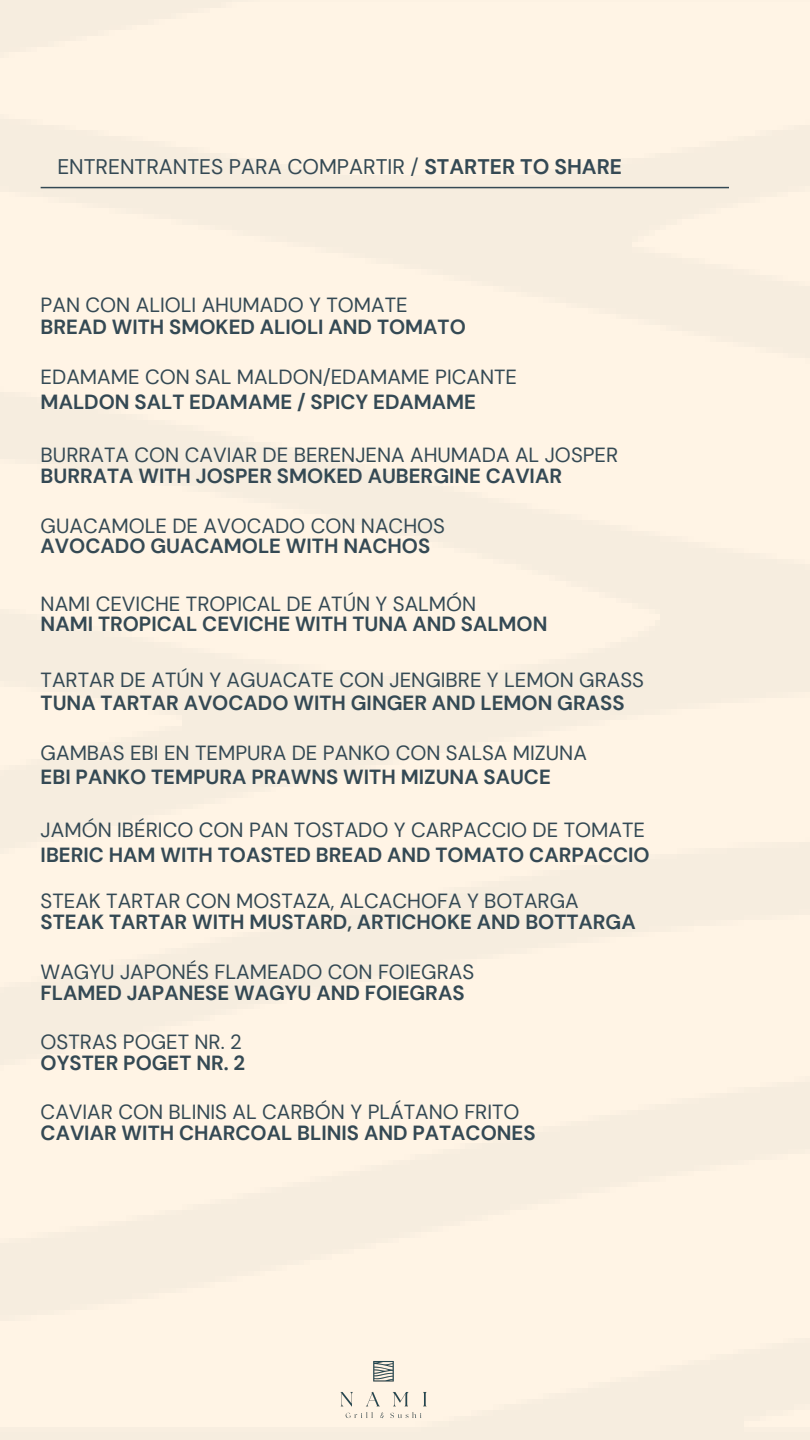
<style>
.page{position:relative;width:810px;height:1440px;background:#fff}
.page>*{position:absolute;margin:0;border:0;box-sizing:border-box;transform-origin:0 0}
.t1{font:21.1px "DM Sans";color:#344954}
.t2{font:20.4px "DM Sans";color:#344954}
.t3{font:700 20.4px "DM Sans";color:#344954}
.s1{font-weight:700}
</style>
<div class="page">
<hr style="left:41px;top:187px;width:688px;height:1px;background:#344954">
<img style="left:303px;top:1318px;width:160px;height:122px">
<p class="t1" style="left:57px;top:153px;width:566px">ENTRENTRANTES PARA COMPARTIR / <span class="s1">STARTER TO SHARE</span></p>
<p class="t2" style="left:41px;top:291px;width:369px">PAN CON ALIOLI AHUMADO Y TOMATE</p>
<p class="t3" style="left:41px;top:314px;width:427px">BREAD WITH SMOKED ALIOLI AND TOMATO</p>
<p class="t2" style="left:41px;top:364px;width:478px">EDAMAME CON SAL MALDON/EDAMAME PICANTE</p>
<h1 class="t3" style="left:41px;top:389px;width:437px">MALDON SALT EDAMAME / SPICY EDAMAME</h1>
<h1 class="t2" style="left:41px;top:442px;width:579px">BURRATA CON CAVIAR DE BERENJENA AHUMADA AL JOSPER</h1>
<p class="t3" style="left:41px;top:463px;width:523px">BURRATA WITH JOSPER SMOKED AUBERGINE CAVIAR</p>
<h1 class="t2" style="left:41px;top:513px;width:406px">GUACAMOLE DE AVOCADO CON NACHOS</h1>
<p class="t3" style="left:41px;top:533px;width:391px">AVOCADO GUACAMOLE WITH NACHOS</p>
<h1 class="t2" style="left:41px;top:591px;width:437px">NAMI CEVICHE TROPICAL DE ATÚN Y SALMÓN</h1>
<p class="t3" style="left:41px;top:611px;width:508px">NAMI TROPICAL CEVICHE WITH TUNA AND SALMON</p>
<h1 class="t2" style="left:41px;top:667px;width:605px">TARTAR DE ATÚN Y AGUACATE CON JENGIBRE Y LEMON GRASS</h1>
<p class="t3" style="left:41px;top:690px;width:585px">TUNA TARTAR AVOCADO WITH GINGER AND LEMON GRASS</p>
<p class="t2" style="left:41px;top:740px;width:548px">GAMBAS EBI EN TEMPURA DE PANKO CON SALSA MIZUNA</p>
<h1 class="t3" style="left:41px;top:764px;width:512px">EBI PANKO TEMPURA PRAWNS WITH MIZUNA SAUCE</h1>
<h1 class="t2" style="left:41px;top:817px;width:606px">JAMÓN IBÉRICO CON PAN TOSTADO Y CARPACCIO DE TOMATE</h1>
<p class="t3" style="left:41px;top:842px;width:611px">IBERIC HAM WITH TOASTED BREAD AND TOMATO CARPACCIO</p>
<h1 class="t2" style="left:41px;top:888px;width:540px">STEAK TARTAR CON MOSTAZA, ALCACHOFA Y BOTARGA</h1>
<p class="t3" style="left:41px;top:908px;width:597px">STEAK TARTAR WITH MUSTARD, ARTICHOKE AND BOTTARGA</p>
<h1 class="t2" style="left:41px;top:959px;width:435px">WAGYU JAPONÉS FLAMEADO CON FOIEGRAS</h1>
<p class="t3" style="left:41px;top:980px;width:425px">FLAMED JAPANESE WAGYU AND FOIEGRAS</p>
<h1 class="t2" style="left:41px;top:1029px;width:203px">OSTRAS POGET NR. 2</h1>
<p class="t3" style="left:41px;top:1050px;width:206px">OYSTER POGET NR. 2</p>
<h1 class="t2" style="left:41px;top:1099px;width:480px">CAVIAR CON BLINIS AL CARBÓN Y PLÁTANO FRITO</h1>
<p class="t3" style="left:41px;top:1120px;width:496px">CAVIAR WITH CHARCOAL BLINIS AND PATACONES</p>
</div>
